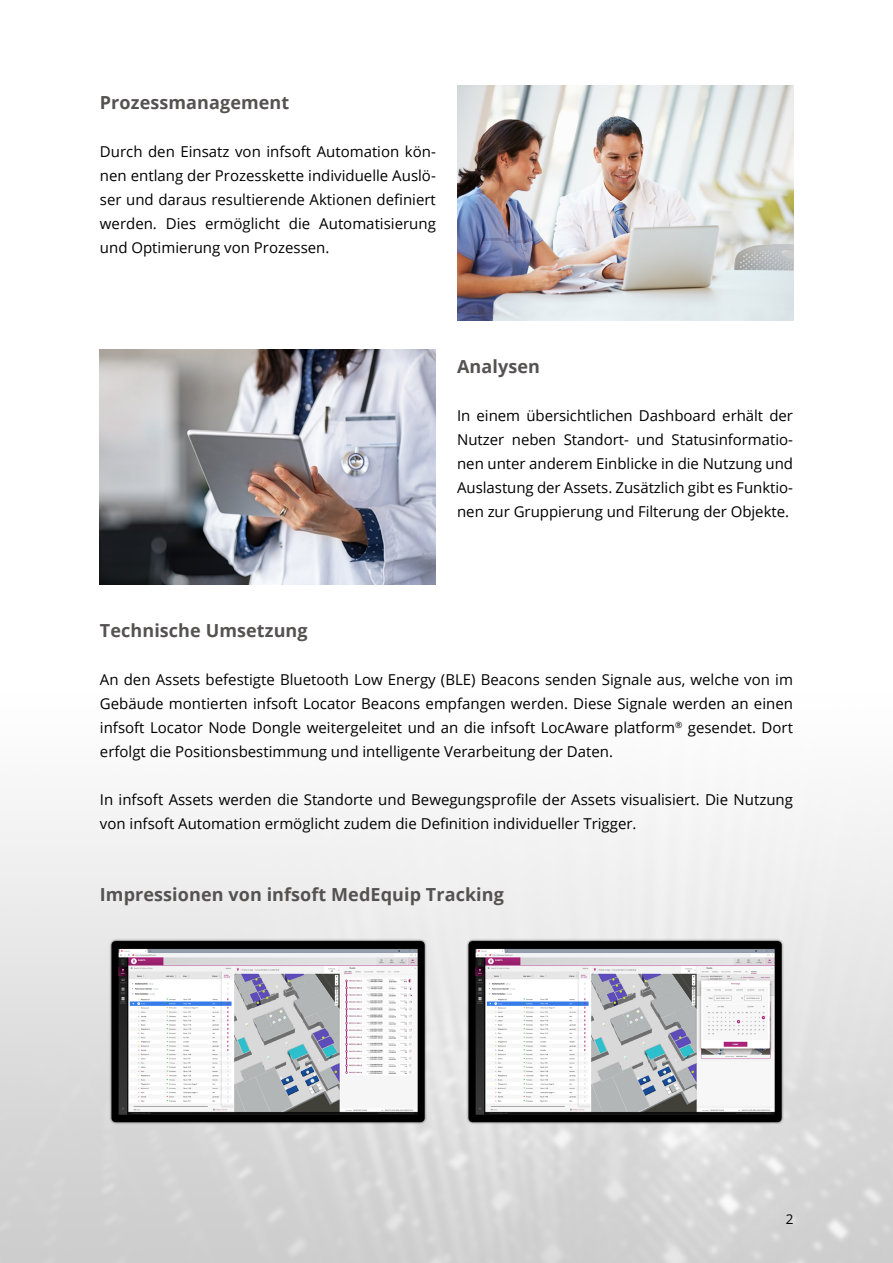
<style>
.page{position:relative;width:893px;height:1263px;background:#fff}
.page>*{position:absolute;margin:0;border:0;box-sizing:border-box;transform-origin:0 0}
.t1{font:700 18px "Open Sans";letter-spacing:.005em;color:#555252}
.t2{font:15px/24px "Open Sans";color:#000;text-align:justify}
.t3{font:13.5px "Open Sans";color:#000}
</style>
<div class="page">
<img style="left:457px;top:85px;width:336px;height:235px">
<img style="left:100px;top:349px;width:336px;height:235px">
<img style="left:461px;top:933px;width:329px;height:197px">
<img style="left:103px;top:933px;width:329px;height:197px">
<p class="t1" style="left:100px;top:90px;width:191px">Prozessmanagement</p>
<p class="t2" style="left:100px;top:139px;width:337px">Durch den Einsatz von infsoft Automation kön&shy;nen entlang der Prozesskette individuelle Auslö&shy;ser und daraus resultierende Aktionen definiert werden. Dies ermöglicht die Automatisierung und Optimierung von Prozessen.</p>
<p class="t1" style="left:457px;top:354px;width:84px">Analysen</p>
<p class="t2" style="left:457px;top:403px;width:337px">In einem übersichtlichen Dashboard erhält der Nutzer neben Standort- und Statusinformatio&shy;nen unter anderem Einblicke in die Nutzung und Auslastung der Assets. Zusätzlich gibt es Funktio&shy;nen zur Gruppierung und Filterung der Objekte.</p>
<p class="t1" style="left:100px;top:618px;width:209px">Technische Umsetzung</p>
<p class="t2" style="left:100px;top:667px;width:695px">An den Assets befestigte Bluetooth Low Energy (BLE) Beacons senden Signale aus, welche von im Gebäude montierten infsoft Locator Beacons empfangen werden. Diese Signale werden an einen infsoft Locator Node Dongle weitergeleitet und an die infsoft LocAware platform<sup>®</sup> gesendet. Dort erfolgt die Positionsbestimmung und intelligente Verarbeitung der Daten.</p>
<p class="t2" style="left:100px;top:787px;width:695px">In infsoft Assets werden die Standorte und Bewegungsprofile der Assets visualisiert. Die Nutzung von infsoft Automation ermöglicht zudem die Definition individueller Trigger.</p>
<p class="t1" style="left:100px;top:882px;width:405px">Impressionen von infsoft MedEquip Tracking</p>
<p class="t3" style="left:786px;top:1209px;width:9px">2</p>
</div>
